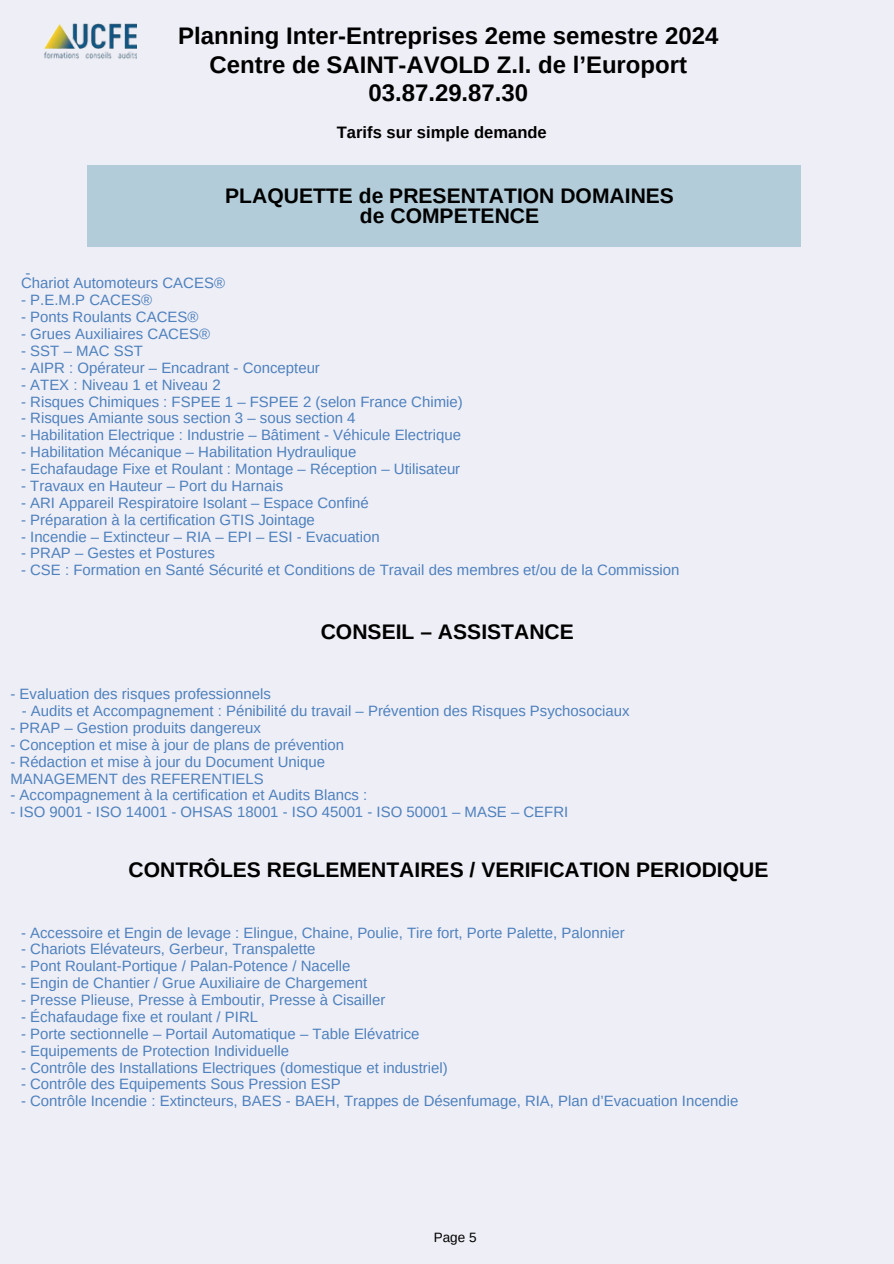
<style>
.page{position:relative;width:894px;height:1264px;background:#fff}
.page>*{position:absolute;margin:0;border:0;box-sizing:border-box;transform-origin:0 0}
.t1{font:700 24px/28.2px "Arimo";color:#000;text-align:center}
.t2{font:700 21px/20.2px "Arimo";color:#000;text-align:center}
.t3{font:700 16.5px "Arimo";color:#000}
.t4{font:15px/16.8px "Arimo";color:#4e81bd}
.t5{font:13.5px "Arimo";color:#000}
</style>
<div class="page">
<div style="left:0;top:0;width:893px;height:1263px;background:#eeeef6"></div>
<img style="left:44px;top:23px;width:92px;height:36px">
<div style="left:87px;top:165px;width:713px;height:81px;background:#b3ccd9"></div>
<h1 class="t1" style="left:178px;top:22px;width:541px">Planning Inter-Entreprises 2eme semestre 2024<br>Centre de SAINT-AVOLD Z.I. de l’Europort<br>03.87.29.87.30</h1>
<p class="t3" style="left:337px;top:123px;width:211px">Tarifs sur simple demande</p>
<p class="t4" style="left:25px;top:265px;width:6px">-</p>
<h2 class="t2" style="left:225px;top:185px;width:450px">PLAQUETTE de PRESENTATION DOMAINES de COMPETENCE</h2>
<p class="t4" style="left:21px;top:275px;width:205px">Chariot Automoteurs CACES®</p>
<p class="t4" style="left:21px;top:291px;width:132px">- P.E.M.P CACES®</p>
<p class="t4" style="left:21px;top:308px;width:179px">- Ponts Roulants CACES®</p>
<p class="t4" style="left:21px;top:325px;width:190px">- Grues Auxiliaires CACES®</p>
<p class="t4" style="left:21px;top:342px;width:123px">- SST – MAC SST</p>
<p class="t4" style="left:21px;top:359px;width:300px">- AIPR : Opérateur – Encadrant - Concepteur</p>
<p class="t4" style="left:21px;top:376px;width:201px">- ATEX : Niveau 1 et Niveau 2</p>
<p class="t4" style="left:21px;top:393px;width:443px">- Risques Chimiques : FSPEE 1 – FSPEE 2 (selon France Chimie)</p>
<p class="t4" style="left:21px;top:410px;width:336px">- Risques Amiante sous section 3 – sous section 4</p>
<p class="t4" style="left:21px;top:426px;width:441px">- Habilitation Electrique : Industrie – Bâtiment - Véhicule Electrique</p>
<p class="t4" style="left:21px;top:443px;width:337px">- Habilitation Mécanique – Habilitation Hydraulique</p>
<p class="t4" style="left:21px;top:460px;width:440px">- Echafaudage Fixe et Roulant : Montage – Réception – Utilisateur</p>
<p class="t4" style="left:21px;top:477px;width:263px">- Travaux en Hauteur – Port du Harnais</p>
<p class="t4" style="left:21px;top:494px;width:349px">- ARI Appareil Respiratoire Isolant – Espace Confiné</p>
<p class="t4" style="left:21px;top:511px;width:295px">- Préparation à la certification GTIS Jointage</p>
<p class="t4" style="left:21px;top:528px;width:360px">- Incendie – Extincteur – RIA – EPI – ESI - Evacuation</p>
<p class="t4" style="left:21px;top:545px;width:195px">- PRAP – Gestes et Postures</p>
<p class="t4" style="left:21px;top:561px;width:659px">- CSE : Formation en Santé Sécurité et Conditions de Travail des membres et/ou de la Commission</p>
<h5 class="t2" style="left:320px;top:621px;width:254px">CONSEIL – ASSISTANCE</h5>
<h1 class="t4" style="left:10px;top:685px;width:262px">- Evaluation des risques professionnels</h1>
<h1 class="t4" style="left:22px;top:702px;width:609px">- Audits et Accompagnement : Pénibilité du travail – Prévention des Risques Psychosociaux</h1>
<h1 class="t4" style="left:10px;top:719px;width:252px">- PRAP – Gestion produits dangereux</h1>
<h1 class="t4" style="left:10px;top:736px;width:335px">- Conception et mise à jour de plans de prévention</h1>
<h1 class="t4" style="left:10px;top:753px;width:316px">- Rédaction et mise à jour du Document Unique<br>MANAGEMENT des REFERENTIELS</h1>
<h1 class="t4" style="left:10px;top:786px;width:358px">- Accompagnement à la certification et Audits Blancs :</h1>
<h1 class="t4" style="left:10px;top:803px;width:559px">- ISO 9001 - ISO 14001 - OHSAS 18001 - ISO 45001 - ISO 50001 – MASE – CEFRI</h1>
<h5 class="t2" style="left:129px;top:859px;width:641px">CONTRÔLES REGLEMENTAIRES / VERIFICATION PERIODIQUE</h5>
<p class="t4" style="left:21px;top:923px;width:605px">- Accessoire et Engin de levage : Elingue, Chaine, Poulie, Tire fort, Porte Palette, Palonnier</p>
<p class="t4" style="left:21px;top:940px;width:296px">- Chariots Elévateurs, Gerbeur, Transpalette</p>
<p class="t4" style="left:21px;top:957px;width:331px">- Pont Roulant-Portique / Palan-Potence / Nacelle</p>
<p class="t4" style="left:21px;top:974px;width:347px">- Engin de Chantier / Grue Auxiliaire de Chargement</p>
<p class="t4" style="left:21px;top:991px;width:366px">- Presse Plieuse, Presse à Emboutir, Presse à Cisailler</p>
<p class="t4" style="left:21px;top:1008px;width:238px">- Échafaudage fixe et roulant / PIRL</p>
<p class="t4" style="left:21px;top:1025px;width:400px">- Porte sectionnelle – Portail Automatique – Table Elévatrice</p>
<p class="t4" style="left:21px;top:1042px;width:269px">- Equipements de Protection Individuelle</p>
<p class="t4" style="left:21px;top:1058px;width:428px">- Contrôle des Installations Electriques (domestique et industriel)</p>
<p class="t4" style="left:21px;top:1075px;width:321px">- Contrôle des Equipements Sous Pression ESP</p>
<p class="t4" style="left:21px;top:1092px;width:718px">- Contrôle Incendie : Extincteurs, BAES - BAEH, Trappes de Désenfumage, RIA, Plan d’Evacuation Incendie</p>
<h2 class="t5" style="left:433px;top:1229px;width:44px">Page 5</h2>
</div>
